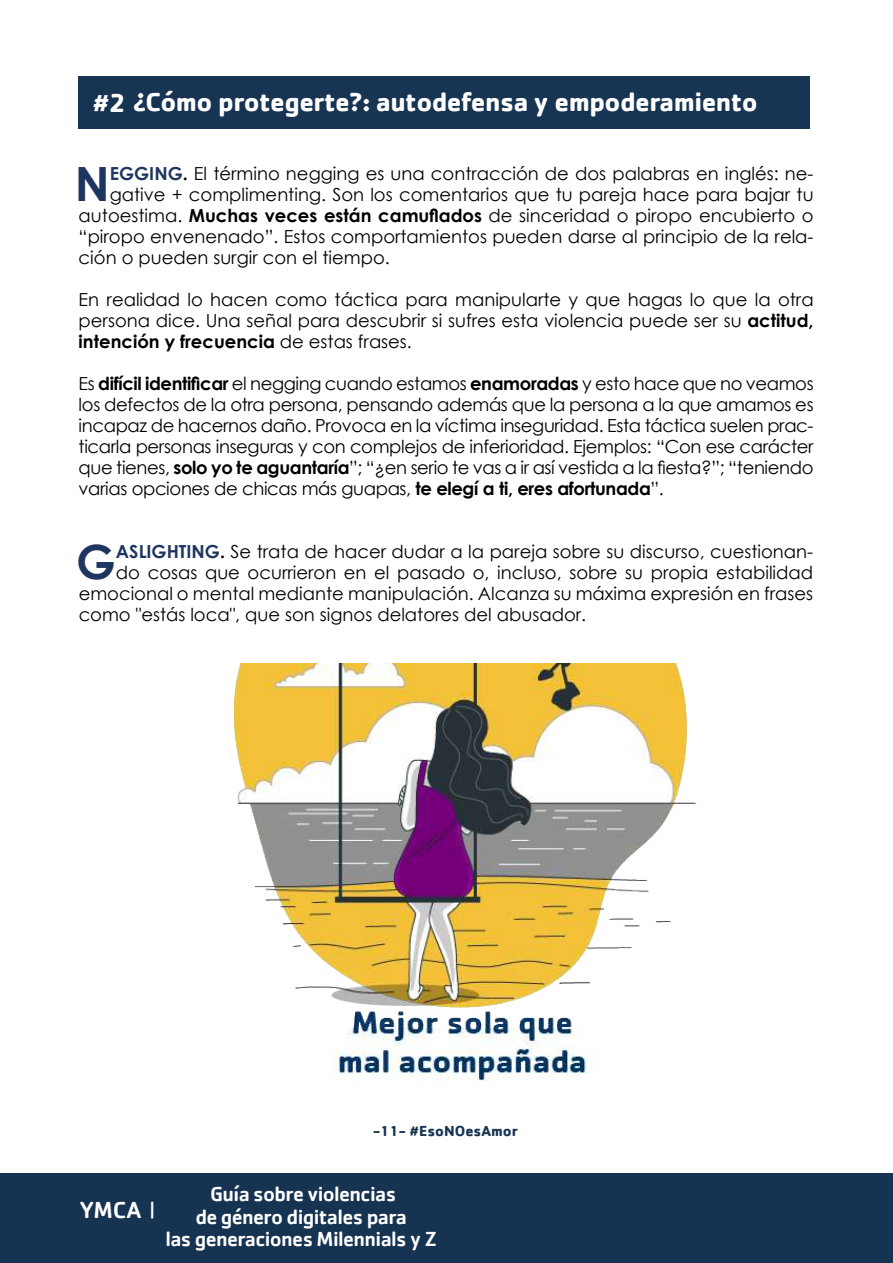
<style>
.page{position:relative;width:893px;height:1263px;background:#fff}
.page>*{position:absolute;margin:0;border:0;box-sizing:border-box;transform-origin:0 0}
.t1{font:700 47.25px "Century Gothic";color:#1e355f}
.t2{font:700 27px "Cachet";letter-spacing:-.02em;color:#fff}
.t3{font:500 24px "Cachet";color:#fff}
.t4{font:500 21px/22.5px "Cachet";letter-spacing:-.03em;color:#fff;text-align:center}
.t5{font:18px/21px "Century Gothic";color:#000;text-align:justify}
.t6{font:700 15px "Cachet";color:#183453}
.s1{font-weight:700;color:#1e355f}
.s2{font-weight:700}
.s3{font-size:18px}
</style>
<div class="page">
<div style="left:0;top:1174px;width:893px;height:89px;background:#163352"></div>
<img style="left:234px;top:663px;width:463px;height:418px">
<div style="left:78px;top:76px;width:731px;height:52px;background:#183453"></div>
<h2 class="t2" style="left:92px;top:85px;width:667px">#2 ¿Cómo protegerte?: autodefensa y empoderamiento</h2>
<h1 class="t1" style="left:75px;top:148px;width:36px">N</h1>
<p class="t5" style="left:110px;top:163px;width:705px"><span class="s1">EGGING</span><span class="s2">.</span> El término negging es una contracción de dos palabras en inglés: ne-</p>
<p class="t5" style="left:110px;top:184px;width:705px">gative + complimenting. Son los comentarios que tu pareja hace para bajar tu</p>
<p class="t5" style="left:79px;top:205px;width:736px">autoestima. <span class="s2">Muchas veces están camuflados</span> de sinceridad o piropo encubierto o</p>
<p class="t5" style="left:79px;top:226px;width:736px">“piropo envenenado”. Estos comportamientos pueden darse al principio de la rela-</p>
<p class="t5" style="left:79px;top:247px;width:313px">ción o pueden surgir con el tiempo.</p>
<p class="t5" style="left:79px;top:289px;width:736px">En realidad lo hacen como táctica para manipularte y que hagas lo que la otra persona dice. Una señal para descubrir si sufres esta violencia puede ser su <span class="s2">actitud, intención y frecuencia</span> de estas frases.</p>
<p class="t5" style="left:79px;top:373px;width:736px">Es <span class="s2">difícil identificar</span> el negging cuando estamos <span class="s2">enamoradas</span> y esto hace que no veamos los defectos de la otra persona, pensando además que la persona a la que amamos es incapaz de hacernos daño. Provoca en la víctima inseguridad. Esta táctica suelen prac&shy;ticarla personas inseguras y con complejos de inferioridad. Ejemplos: “Con ese carácter que tienes, <span class="s2">solo yo te aguantaría</span>”; “¿en serio te vas a ir así vestida a la fiesta?”; “teniendo varias opciones de chicas más guapas, <span class="s2">te elegí a ti, eres afortunada</span>”.</p>
<h1 class="t1" style="left:76px;top:526px;width:41px">G</h1>
<p class="t5" style="left:116px;top:541px;width:699px"><span class="s1">ASLIGHTING</span><span class="s2">.</span> Se trata de hacer dudar a la pareja sobre su discurso, cuestionan-</p>
<p class="t5" style="left:116px;top:562px;width:699px">do cosas que ocurrieron en el pasado o, incluso, sobre su propia estabilidad</p>
<p class="t5" style="left:79px;top:583px;width:736px">emocional o mental mediante manipulación. Alcanza su máxima expresión en frases</p>
<p class="t5" style="left:79px;top:604px;width:509px">como "estás loca", que son signos delatores del abusador.</p>
<p class="t6" style="left:373px;top:1121px;width:146px">-11- #EsoNOesAmor</p>
<h3 class="t3" style="left:79px;top:1195px;width:76px">YMCA <span class="s3">|</span></h3>
<p class="t4" style="left:165px;top:1182px;width:273px">Guía sobre violencias<br>de género digitales para<br>las generaciones Milennials y Z</p>
</div>
